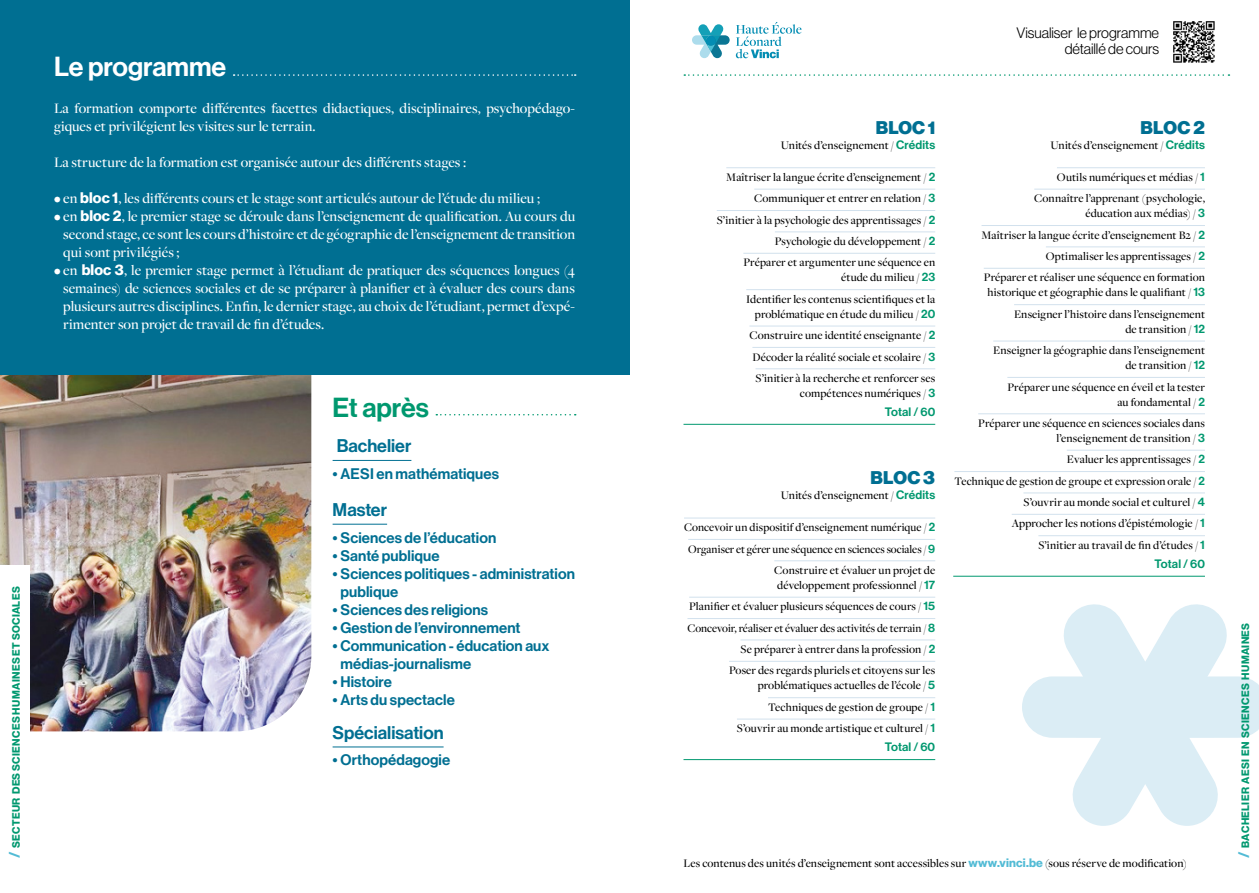
<style>
.page{position:relative;width:1259px;height:893px;background:#fff}
.page>*{position:absolute;margin:0;border:0;box-sizing:border-box;transform-origin:0 0}
.t1{font:27px "N Haas Grotesk DS Pro 65 Md";color:#fff}
.t2{font:27px "N Haas Grotesk DS Pro 65 Md";color:#00986f}
.t3{font:18px "N Haas Grotesk DS Pro 65 Md";color:#006f92}
.t4{font:18px "N Haas Grotesk DS Pro 95 Blk";letter-spacing:.01em;color:#006f92}
.t5{font:500 15px/18px "Freight Disp Pro";color:#fff;text-align:justify}
.t6{font:15px/18px "N Haas Grotesk DS Pro 65 Md";letter-spacing:.01em;color:#006f92}
.t7{font:14.85px/15.9px "N Haas Grotesk DS Pro 45 Lt";letter-spacing:-.005em;color:#000;text-align:right}
.t8{font:500 12px/21.5px "Freight Disp Pro";letter-spacing:.005em;color:#000;text-align:right}
.t9{font:12px "N Haas Grotesk DS Pro 65 Md";letter-spacing:.01em;color:#00986f}
.t10{font:10.5px "N Haas Grotesk DS Pro 75 Bd";letter-spacing:.035em;color:#00986f}
.s1{font-size:15px;color:#52bbd5}
.s2{font-family:"N Haas Grotesk DS Pro 75 Bd";font-weight:400}
.s3{font-family:"N Haas Grotesk DS Pro 65 Md";font-weight:400;color:#00986f}
.s4{font-family:"N Haas Grotesk DS Pro 75 Bd";font-weight:400;color:#52bbd5}
</style>
<div class="page">
<img style="left:0;top:374px;width:311px;height:357px">
<div style="left:0;top:0;width:629px;height:374px;background:#006f92"></div>
<svg style="left:234px;top:74px;width:342px;height:2px"></svg>
<div style="left:0;top:566px;width:30px;height:292px;background:#fff"></div>
<svg style="left:436px;top:414px;width:140px;height:1px"></svg>
<hr style="left:333px;top:460px;width:78px;height:1px;background:#006f92">
<hr style="left:333px;top:524px;width:54px;height:1px;background:#006f92">
<hr style="left:333px;top:747px;width:110px;height:1px;background:#006f92">
<svg style="left:1022px;top:604px;width:237px;height:222px"></svg>
<hr style="left:726px;top:167px;width:209px;height:1px;background:#d2e1ed">
<hr style="left:754px;top:189px;width:181px;height:1px;background:#d2e1ed">
<hr style="left:717px;top:210px;width:218px;height:1px;background:#d2e1ed">
<hr style="left:775px;top:232px;width:160px;height:1px;background:#d2e1ed">
<hr style="left:743px;top:253px;width:192px;height:1px;background:#d2e1ed">
<hr style="left:746px;top:289px;width:189px;height:1px;background:#d2e1ed">
<hr style="left:749px;top:326px;width:186px;height:1px;background:#d2e1ed">
<hr style="left:752px;top:347px;width:183px;height:1px;background:#d2e1ed">
<hr style="left:755px;top:368px;width:180px;height:1px;background:#d2e1ed">
<hr style="left:683px;top:424px;width:252px;height:1px;background:#00986f">
<hr style="left:1057px;top:167px;width:148px;height:1px;background:#d2e1ed">
<hr style="left:1034px;top:189px;width:171px;height:1px;background:#d2e1ed">
<hr style="left:981px;top:225px;width:224px;height:1px;background:#d2e1ed">
<hr style="left:1046px;top:247px;width:159px;height:1px;background:#d2e1ed">
<hr style="left:983px;top:268px;width:222px;height:1px;background:#d2e1ed">
<hr style="left:1014px;top:304px;width:191px;height:1px;background:#d2e1ed">
<hr style="left:993px;top:341px;width:212px;height:1px;background:#d2e1ed">
<hr style="left:1007px;top:377px;width:198px;height:1px;background:#d2e1ed">
<hr style="left:978px;top:413px;width:227px;height:1px;background:#d2e1ed">
<hr style="left:1066px;top:450px;width:139px;height:1px;background:#d2e1ed">
<hr style="left:954px;top:471px;width:251px;height:1px;background:#d2e1ed">
<hr style="left:1023px;top:493px;width:182px;height:1px;background:#d2e1ed">
<hr style="left:1011px;top:514px;width:194px;height:1px;background:#d2e1ed">
<hr style="left:1038px;top:535px;width:167px;height:1px;background:#d2e1ed">
<hr style="left:953px;top:576px;width:252px;height:1px;background:#00986f">
<hr style="left:684px;top:518px;width:251px;height:1px;background:#d2e1ed">
<hr style="left:688px;top:539px;width:247px;height:1px;background:#d2e1ed">
<hr style="left:774px;top:560px;width:161px;height:1px;background:#d2e1ed">
<hr style="left:689px;top:597px;width:246px;height:1px;background:#d2e1ed">
<hr style="left:687px;top:618px;width:248px;height:1px;background:#d2e1ed">
<hr style="left:740px;top:640px;width:195px;height:1px;background:#d2e1ed">
<hr style="left:729px;top:661px;width:206px;height:1px;background:#d2e1ed">
<hr style="left:768px;top:697px;width:167px;height:1px;background:#d2e1ed">
<hr style="left:737px;top:719px;width:198px;height:1px;background:#d2e1ed">
<hr style="left:683px;top:759px;width:252px;height:1px;background:#00986f">
<img style="left:1173px;top:21px;width:42px;height:42px">
<svg style="left:684px;top:74px;width:545px;height:2px"></svg>
<svg style="left:736px;top:22px;width:65px;height:36px"></svg>
<svg style="left:692px;top:24px;width:37px;height:34px"></svg>
<p class="t10" style="left:10px;top:858px;width:273px;rotate:-90deg"><span class="s1">/</span> SECTEUR DES SCIENCES HUMAINES ET SOCIALES</p>
<h1 class="t1" style="left:54px;top:51px;width:174px">Le programme</h1>
<p class="t5" style="left:54px;top:99px;width:522px">La formation comporte différentes facettes didactiques, disciplinaires, psychopédago&shy;giques et privilégient les visites sur le terrain.</p>
<p class="t5" style="left:54px;top:153px;width:414px">La structure de la formation est organisée autour des différents stages :</p>
<p class="t5" style="left:54px;top:189px;width:487px">• en <span class="s2">bloc 1</span>, les différents cours et le stage sont articulés autour de l’étude du milieu ;</p>
<p class="t5" style="left:63px;top:207px;width:513px;text-indent:-9px">• en <span class="s2">bloc 2</span>, le premier stage se déroule dans l’enseignement de qualification. Au cours du second stage, ce sont les cours d’histoire et de géographie de l’enseignement de transition qui sont privilégiés ;</p>
<p class="t5" style="left:63px;top:261px;width:513px;text-indent:-9px">• en <span class="s2">bloc 3</span>, le premier stage permet à l’étudiant de pratiquer des séquences longues (4 semaines) de sciences sociales et de se préparer à planifier et à évaluer des cours dans plusieurs autres disciplines. Enfin, le dernier stage, au choix de l’étudiant, permet d’expé&shy;rimenter son projet de travail de fin d’études.</p>
<h1 class="t2" style="left:333px;top:392px;width:98px">Et après</h1>
<h2 class="t3" style="left:337px;top:436px;width:76px">Bachelier</h2>
<p class="t6" style="left:333px;top:465px;width:168px">• AESI en mathématiques</p>
<h2 class="t3" style="left:333px;top:499px;width:56px">Master</h2>
<p class="t6" style="left:333px;top:529px;width:165px">• Sciences de l’éducation</p>
<p class="t6" style="left:333px;top:547px;width:109px">• Santé publique</p>
<p class="t6" style="left:340px;top:565px;width:236px;text-indent:-8px">• Sciences politiques - administration publique</p>
<p class="t6" style="left:333px;top:601px;width:157px">• Sciences des religions</p>
<p class="t6" style="left:333px;top:619px;width:189px">• Gestion de l’environnement</p>
<p class="t6" style="left:340px;top:637px;width:211px;text-indent:-8px">• Communication - éducation aux médias-journalisme</p>
<p class="t6" style="left:333px;top:673px;width:61px">• Histoire</p>
<p class="t6" style="left:333px;top:691px;width:124px">• Arts du spectacle</p>
<h2 class="t3" style="left:333px;top:722px;width:112px">Spécialisation</h2>
<p class="t6" style="left:333px;top:751px;width:119px">• Orthopédagogie</p>
<p class="t7" style="left:1016px;top:25px;width:144px">Visualiser le programme détaillé de cours</p>
<h2 class="t4" style="left:876px;top:117px;width:61px">BLOC 1</h2>
<p class="t8" style="left:780px;top:134px;width:156px">Unités d’enseignement / <span class="s3">Crédits</span></p>
<p class="t8" style="left:717px;top:166px;width:220px">Maîtriser la langue écrite d’enseignement / <span class="s3">2<br></span>Communiquer et entrer en relation / <span class="s3">3<br></span>S’initier à la psychologie des apprentissages / <span class="s3">2<br></span>Psychologie du développement / <span class="s3">2<br></span>Préparer et argumenter une séquence en</p>
<p class="t8" style="left:746px;top:266px;width:190px">étude du milieu / <span class="s3">23<br></span>Identifier les contenus scientifiques et la</p>
<p class="t8" style="left:749px;top:303px;width:187px;text-align:center">problématique en étude du milieu / <span class="s3">20<br></span>Construire une identité enseignante / <span class="s3">2<br></span>Décoder la réalité sociale et scolaire / <span class="s3">3<br></span>S’initier à la recherche et renforcer ses</p>
<p class="t8" style="left:800px;top:382px;width:137px">compétences numériques / <span class="s3">3</span></p>
<p class="t9" style="left:884px;top:405px;width:52px">Total / 60</p>
<h2 class="t4" style="left:870px;top:467px;width:66px">BLOC 3</h2>
<p class="t8" style="left:780px;top:484px;width:156px">Unités d’enseignement / <span class="s3">Crédits</span></p>
<p class="t8" style="left:684px;top:516px;width:253px">Concevoir un dispositif d’enseignement numérique / <span class="s3">2<br></span>Organiser et gérer une séquence en sciences sociales / <span class="s3">9<br></span>Construire et évaluer un projet de</p>
<p class="t8" style="left:687px;top:574px;width:249px">développement professionnel / <span class="s3">17<br></span>Planifier et évaluer plusieurs séquences de cours / <span class="s3">15<br></span>Concevoir, réaliser et évaluer des activités de terrain / <span class="s3">8<br></span>Se préparer à entrer dans la profession / <span class="s3">2<br></span>Poser des regards pluriels et citoyens sur les</p>
<p class="t8" style="left:737px;top:674px;width:200px">problématiques actuelles de l’école / <span class="s3">5<br></span>Techniques de gestion de groupe / <span class="s3">1<br></span>S’ouvrir au monde artistique et culturel / <span class="s3">1</span></p>
<p class="t9" style="left:884px;top:740px;width:52px">Total / 60</p>
<h2 class="t4" style="left:1140px;top:117px;width:66px">BLOC 2</h2>
<p class="t8" style="left:1050px;top:134px;width:156px">Unités d’enseignement / <span class="s3">Crédits</span></p>
<p class="t8" style="left:1034px;top:166px;width:172px">Outils numériques et médias / <span class="s3">1<br></span>Connaître l’apprenant (psychologie,</p>
<p class="t8" style="left:981px;top:202px;width:225px">éducation aux médias) / <span class="s3">3<br></span>Maîtriser la langue écrite d’enseignement B2 / <span class="s3">2<br></span>Optimaliser les apprentissages / <span class="s3">2<br></span>Préparer et réaliser une séquence en formation</p>
<p class="t8" style="left:987px;top:281px;width:219px">historique et géographie dans le qualifiant / <span class="s3">13<br></span>Enseigner l’histoire dans l’enseignement</p>
<p class="t8" style="left:993px;top:318px;width:213px">de transition / <span class="s3">12<br></span>Enseigner la géographie dans l’enseignement</p>
<p class="t8" style="left:1007px;top:354px;width:199px">de transition / <span class="s3">12<br></span>Préparer une séquence en éveil et la tester</p>
<p class="t8" style="left:978px;top:391px;width:228px">au fondamental / <span class="s3">2<br></span>Préparer une séquence en sciences sociales dans</p>
<p class="t8" style="left:954px;top:427px;width:252px">l’enseignement de transition / <span class="s3">3<br></span>Evaluer les apprentissages / <span class="s3">2<br></span>Technique de gestion de groupe et expression orale / <span class="s3">2<br></span>S’ouvrir au monde social et culturel / <span class="s3">4<br></span>Approcher les notions d’épistémologie / <span class="s3">1<br></span>S’initier au travail de fin d’études / <span class="s3">1</span></p>
<p class="t9" style="left:1154px;top:557px;width:52px">Total / 60</p>
<p class="t8" style="left:683px;top:852px;width:505px">Les contenus des unités d’enseignement sont accessibles sur <span class="s4">www.vinci.be</span> (sous réserve de modification)</p>
<p class="t10" style="left:1239px;top:858px;width:236px;rotate:-90deg"><span class="s1">/</span> BACHELIER AESI EN SCIENCES HUMAINES</p>
</div>
